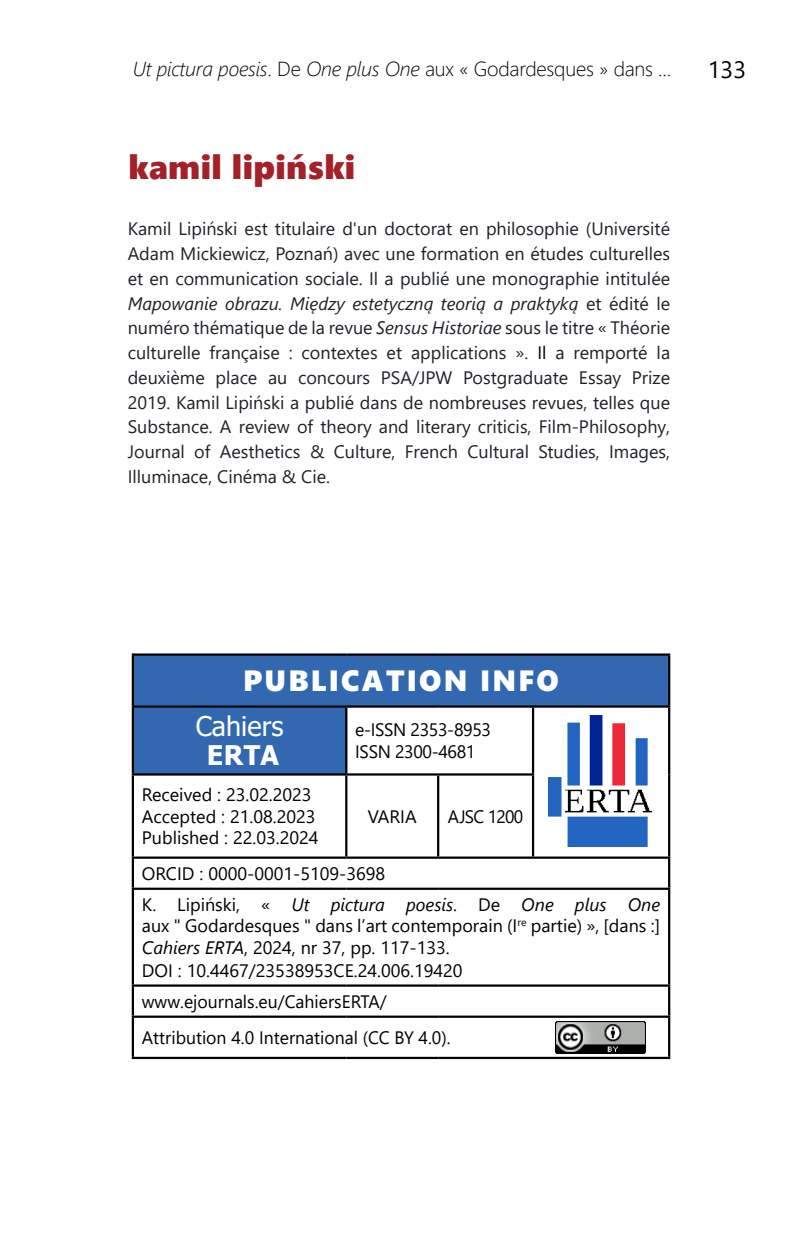
<style>
.page{position:relative;width:798px;height:1244px;background:#fff}
.page>*{position:absolute;margin:0;border:0;box-sizing:border-box;transform-origin:0 0}
.t1{font:33.75px "Segoe UI Black";letter-spacing:.01em;color:#a42129}
.t2{font:29.25px "Segoe UI Black";letter-spacing:.075em;color:#fff}
.t3{font:27px "Tahoma";color:#fff}
.t4{font:700 27px "Tahoma";color:#fff}
.t5{font:23.62px "Segoe UI";color:#000}
.t6{font:300 20.25px "Segoe UI";letter-spacing:-.01em;color:#000}
.t7{font:18px/24.8px "Segoe UI";color:#1d2228;text-align:justify}
.t8{font:18px/21.6px "Segoe UI";color:#000}
.t9{font:18px/22.5px "Segoe UI";letter-spacing:-.02em;color:#000}
.t10{font:18px "Segoe UI";letter-spacing:-.04em;color:#000}
.s1{font-style:italic}
.s2{color:#000}
</style>
<div class="page">
<svg style="left:134px;top:656px;width:533px;height:118px;fill:#3268b0"></svg>
<hr style="left:667px;top:656px;width:3px;height:49px;background:#000">
<hr style="left:132px;top:708px;width:2px;height:65px;background:#000">
<hr style="left:345px;top:708px;width:2px;height:65px;background:#000">
<hr style="left:531px;top:708px;width:3px;height:65px;background:#000">
<hr style="left:667px;top:708px;width:3px;height:66px;background:#000">
<hr style="left:132px;top:773px;width:214px;height:2px;background:#000">
<hr style="left:132px;top:775px;width:2px;height:81px;background:#000">
<hr style="left:346px;top:773px;width:92px;height:2px;background:#000">
<hr style="left:345px;top:775px;width:2px;height:81px;background:#000">
<hr style="left:438px;top:773px;width:96px;height:2px;background:#000">
<hr style="left:437px;top:775px;width:2px;height:81px;background:#000">
<hr style="left:531px;top:775px;width:3px;height:81px;background:#000">
<hr style="left:667px;top:774px;width:3px;height:82px;background:#000">
<hr style="left:132px;top:856px;width:214px;height:3px;background:#000">
<hr style="left:132px;top:859px;width:2px;height:28px;background:#000">
<hr style="left:346px;top:856px;width:92px;height:3px;background:#000">
<hr style="left:438px;top:856px;width:95px;height:3px;background:#000">
<hr style="left:533px;top:856px;width:137px;height:3px;background:#000">
<hr style="left:667px;top:859px;width:3px;height:28px;background:#000">
<hr style="left:132px;top:887px;width:214px;height:3px;background:#000">
<hr style="left:132px;top:890px;width:2px;height:94px;background:#000">
<hr style="left:346px;top:887px;width:92px;height:3px;background:#000">
<hr style="left:438px;top:887px;width:95px;height:3px;background:#000">
<hr style="left:533px;top:887px;width:137px;height:3px;background:#000">
<hr style="left:667px;top:890px;width:3px;height:94px;background:#000">
<hr style="left:132px;top:984px;width:214px;height:2px;background:#000">
<hr style="left:132px;top:986px;width:2px;height:29px;background:#000">
<hr style="left:346px;top:984px;width:92px;height:2px;background:#000">
<hr style="left:438px;top:984px;width:95px;height:2px;background:#000">
<hr style="left:533px;top:984px;width:137px;height:2px;background:#000">
<hr style="left:667px;top:986px;width:3px;height:29px;background:#000">
<hr style="left:667px;top:1018px;width:3px;height:39px;background:#000">
<hr style="left:132px;top:653px;width:214px;height:3px;background:#000">
<hr style="left:132px;top:656px;width:2px;height:49px;background:#000">
<hr style="left:346px;top:653px;width:92px;height:3px;background:#000">
<hr style="left:438px;top:653px;width:95px;height:3px;background:#000">
<hr style="left:533px;top:653px;width:137px;height:3px;background:#000">
<hr style="left:132px;top:705px;width:214px;height:3px;background:#000">
<hr style="left:346px;top:705px;width:92px;height:3px;background:#000">
<hr style="left:438px;top:705px;width:95px;height:3px;background:#000">
<hr style="left:533px;top:705px;width:137px;height:3px;background:#000">
<hr style="left:132px;top:1015px;width:214px;height:3px;background:#000">
<hr style="left:132px;top:1018px;width:2px;height:39px;background:#000">
<hr style="left:346px;top:1015px;width:92px;height:3px;background:#000">
<hr style="left:438px;top:1015px;width:95px;height:3px;background:#000">
<hr style="left:533px;top:1015px;width:137px;height:3px;background:#000">
<hr style="left:132px;top:1057px;width:214px;height:2px;background:#000">
<hr style="left:346px;top:1057px;width:92px;height:2px;background:#000">
<hr style="left:438px;top:1057px;width:95px;height:2px;background:#000">
<hr style="left:533px;top:1057px;width:137px;height:2px;background:#000">
<img style="left:548px;top:715px;width:103px;height:131px">
<img style="left:555px;top:1021px;width:90px;height:32px">
<p class="t6" style="left:133px;top:50px;width:540px"><span class="s1">Ut pictura poesis</span>. De <span class="s1">One plus One</span> aux « Godardesques » dans ...</p>
<h3 class="t5" style="left:707px;top:47px;width:40px">133</h3>
<h1 class="t1" style="left:129px;top:143px;width:228px">kamil lipiński</h1>
<p class="t7" style="left:128px;top:215px;width:544px">Kamil Lipiński est titulaire d'un doctorat en philosophie (Université Adam Mickiewicz, Poznań) avec une formation en études culturelles et en communication sociale. Il a publié une monographie intitulée <span class="s1">Mapowanie obrazu. Między estetyczną teorią a praktyką</span> et édité le numéro thématique de la revue <span class="s1">Sensus Historiae</span> sous le titre « Théorie culturelle française : contextes et applications ». <span class="s2">Il</span> a remporté la deuxième place au concours PSA/JPW Postgraduate Essay Prize 2019. Kamil Lipiński a publié dans de nombreuses revues, telles que Substance. A review of theory and literary criticis, Film-Philosophy, Journal of Aesthetics &amp; Culture, French Cultural Studies, Images, Illuminace, Cinéma &amp; Cie.</p>
<h2 class="t2" style="left:243px;top:660px;width:317px">PUBLICATION INFO</h2>
<h3 class="t3" style="left:196px;top:708px;width:89px">Cahiers</h3>
<h3 class="t4" style="left:207px;top:737px;width:74px">ERTA</h3>
<p class="t9" style="left:355px;top:716px;width:137px">e-ISSN 2353-8953<br>ISSN 2300-4681</p>
<p class="t8" style="left:142px;top:782px;width:178px">Received : 23.02.2023<br>Accepted : 21.08.2023<br>Published : 22.03.2024</p>
<p class="t8" style="left:367px;top:804px;width:50px">VARIA</p>
<p class="t10" style="left:448px;top:799px;width:77px">AJSC 1200</p>
<p class="t8" style="left:142px;top:856px;width:519px;line-height:31.1px">ORCID : 0000-0001-5109-3698<br>K. Lipiński, « <span class="s1">Ut pictura poesis</span>. De <span class="s1">One plus One</span></p>
<p class="t8" style="left:142px;top:913px;width:519px">aux " Godardesques " dans l’art contemporain (I<sup>re</sup> partie) », [dans :]<br><span class="s1">Cahiers ERTA</span>, 2024, nr 37, pp. 117-133.<br>DOI : 10.4467/23538953CE.24.006.19420</p>
<p class="t8" style="left:142px;top:981px;width:310px;line-height:36.2px">www.ejournals.eu/CahiersERTA/<br>Attribution 4.0 International (CC BY 4.0).</p>
</div>
